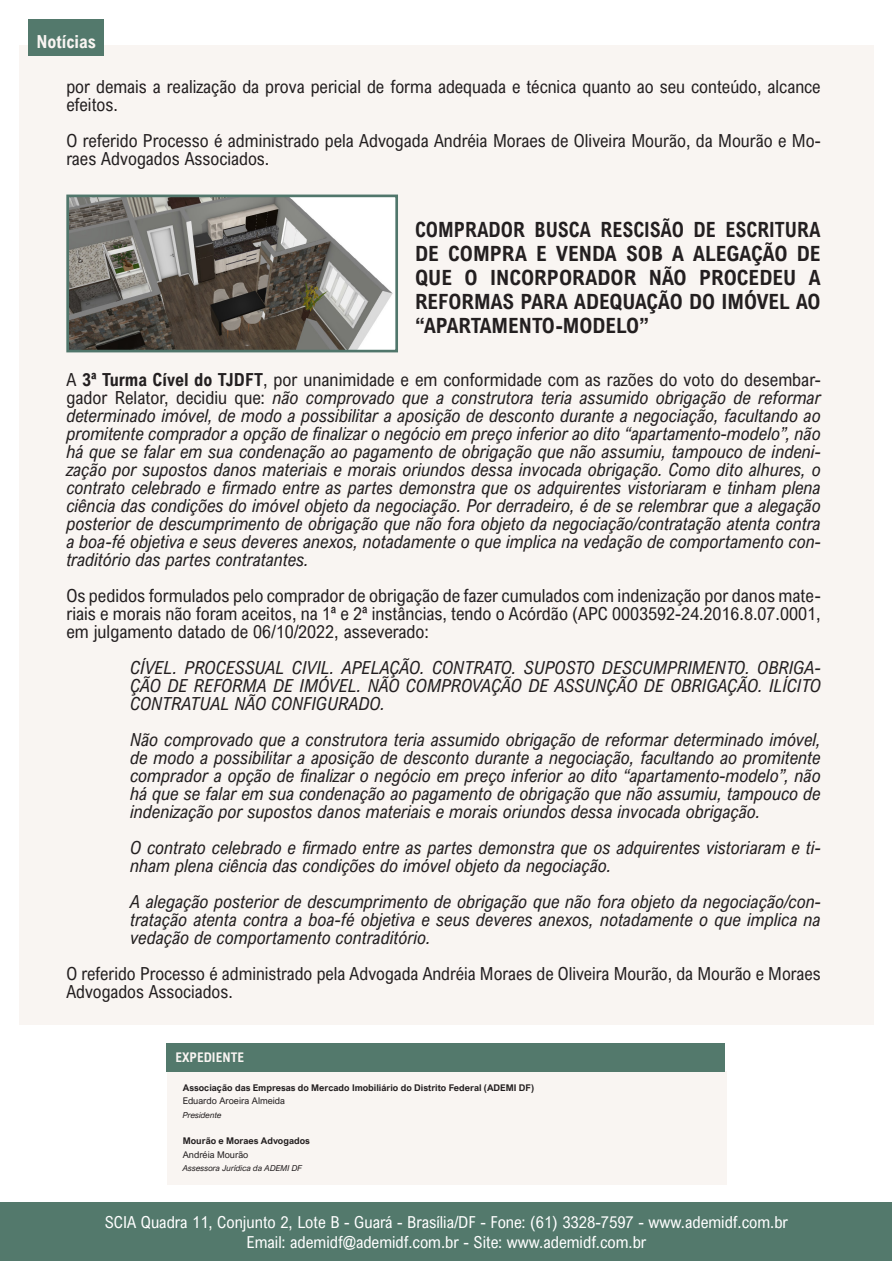
<style>
.page{position:relative;width:893px;height:1263px;background:#fff}
.page>*{position:absolute;margin:0;border:0;box-sizing:border-box;transform-origin:0 0}
.t1{font:700 21px/24px "Arial Nova Cond";color:#231f20;text-align:justify;scale:.95 1}
.t2{font:italic 18px/18px "Arial Nova Cond";color:#231f20;text-align:justify}
.t3{font:18px/18px "Arial Nova Cond";color:#231f20}
.t4{font:700 18px "Arial Nova Cond";color:#f9f5f2}
.t5{font:16.5px "Arial Nova Cond";color:#fff}
.t6{font:700 13.35px "Arial Nova Cond";color:#f9f5f2}
.t7{font:700 9.3px "Arial Nova";color:#231f20}
.t8{font:9.3px "Arial Nova";color:#231f20}
.t9{font:italic 8.25px "Arial Nova";color:#231f20}
.s1{font-style:normal}
.s2{font-weight:700;font-style:normal}
</style>
<div class="page">
<div style="left:1px;top:1202px;width:891px;height:59px;background:#53796c"></div>
<div style="left:19px;top:45px;width:855px;height:980px;background:#f9f5f2"></div>
<div style="left:28px;top:20px;width:76px;height:36px;background:#53796c"></div>
<div style="left:167px;top:1071px;width:559px;height:113px;background:#f9f5f2"></div>
<div style="left:167px;top:1043px;width:558px;height:28px;background:#53796c"></div>
<img style="left:70px;top:199px;width:324px;height:149px">
<div style="left:66px;top:195px;width:332px;height:157px;border:3px solid #50766b"></div>
<p class="t4" style="left:36px;top:31px;width:61px">Notícias</p>
<p class="t3" style="left:66px;top:77px;width:756px">por demais a realização da prova pericial de forma adequada e técnica quanto ao seu conteúdo, alcance efeitos.</p>
<p class="t3" style="left:66px;top:131px;width:756px">O referido Processo é administrado pela Advogada Andréia Moraes de Oliveira Mourão, da Mourão e Mo&shy;raes Advogados Associados.</p>
<p class="t1" style="left:415px;top:217px;width:428px">COMPRADOR BUSCA RESCISÃO DE ESCRITURA DE COMPRA E VENDA SOB A ALEGAÇÃO DE QUE O INCORPORADOR NÃO PROCEDEU A REFORMAS PARA ADEQUAÇÃO DO IMÓVEL AO “APARTAMENTO-MODELO”</p>
<p class="t2" style="left:66px;top:370px;width:756px"><span class="s1">A</span> <span class="s2">3ª Turma Cível do TJDFT</span><span class="s1">, por unanimidade e em conformidade com as razões do voto do desembar&shy;gador Relator, decidiu que:</span> não comprovado que a construtora teria assumido obrigação de reformar determinado imóvel, de modo a possibilitar a aposição de desconto durante a negociação, facultando ao promitente comprador a opção de finalizar o negócio em preço inferior ao dito “apartamento-modelo”, não há que se falar em sua condenação ao pagamento de obrigação que não assumiu, tampouco de indeni&shy;zação por supostos danos materiais e morais oriundos dessa invocada obrigação. Como dito alhures, o contrato celebrado e firmado entre as partes demonstra que os adquirentes vistoriaram e tinham plena ciência das condições do imóvel objeto da negociação. Por derradeiro, é de se relembrar que a alegação posterior de descumprimento de obrigação que não fora objeto da negociação/contratação atenta contra a boa-fé objetiva e seus deveres anexos, notadamente o que implica na vedação de comportamento con&shy;traditório das partes contratantes.</p>
<p class="t3" style="left:66px;top:586px;width:756px;text-align:justify">Os pedidos formulados pelo comprador de obrigação de fazer cumulados com indenização por danos mate&shy;riais e morais não foram aceitos, na 1ª e 2ª instâncias, tendo o Acórdão (APC 0003592-24.2016.8.07.0001, em julgamento datado de 06/10/2022, asseverado:</p>
<p class="t2" style="left:130px;top:658px;width:692px">CÍVEL. PROCESSUAL CIVIL. APELAÇÃO. CONTRATO. SUPOSTO DESCUMPRIMENTO. OBRIGA-ÇÃO DE REFORMA DE IMÓVEL. NÃO COMPROVAÇÃO DE ASSUNÇÃO DE OBRIGAÇÃO. ILÍCITO CONTRATUAL NÃO CONFIGURADO.</p>
<p class="t2" style="left:130px;top:730px;width:692px">Não comprovado que a construtora teria assumido obrigação de reformar determinado imóvel, de modo a possibilitar a aposição de desconto durante a negociação, facultando ao promitente comprador a opção de finalizar o negócio em preço inferior ao dito “apartamento-modelo”, não há que se falar em sua condenação ao pagamento de obrigação que não assumiu, tampouco de indenização por supostos danos materiais e morais oriundos dessa invocada obrigação.</p>
<p class="t2" style="left:130px;top:838px;width:692px">O contrato celebrado e firmado entre as partes demonstra que os adquirentes vistoriaram e ti&shy;nham plena ciência das condições do imóvel objeto da negociação.</p>
<p class="t2" style="left:130px;top:892px;width:692px">A alegação posterior de descumprimento de obrigação que não fora objeto da negociação/con&shy;tratação atenta contra a boa-fé objetiva e seus deveres anexos, notadamente o que implica na vedação de comportamento contraditório.</p>
<p class="t3" style="left:66px;top:964px;width:756px">O referido Processo é administrado pela Advogada Andréia Moraes de Oliveira Mourão, da Mourão e Moraes<br>Advogados Associados.</p>
<p class="t6" style="left:176px;top:1049px;width:70px">EXPEDIENTE</p>
<p class="t7" style="left:183px;top:1082px;width:353px">Associação das Empresas do Mercado Imobiliário do Distrito Federal (ADEMI DF)</p>
<p class="t8" style="left:183px;top:1095px;width:104px">Eduardo Aroeira Almeida</p>
<p class="t9" style="left:183px;top:1110px;width:40px">Presidente</p>
<p class="t7" style="left:183px;top:1135px;width:129px">Mourão e Moraes Advogados</p>
<p class="t8" style="left:183px;top:1149px;width:67px">Andréia Mourão</p>
<p class="t9" style="left:183px;top:1163px;width:121px">Assessora Jurídica da ADEMI DF</p>
<p class="t5" style="left:105px;top:1212px;width:685px">SCIA Quadra 11, Conjunto 2, Lote B - Guará - Brasília/DF - Fone: (61) 3328-7597 - www.ademidf.com.br</p>
<p class="t5" style="left:246px;top:1231px;width:401px">Email: ademidf@ademidf.com.br - Site: www.ademidf.com.br</p>
</div>
